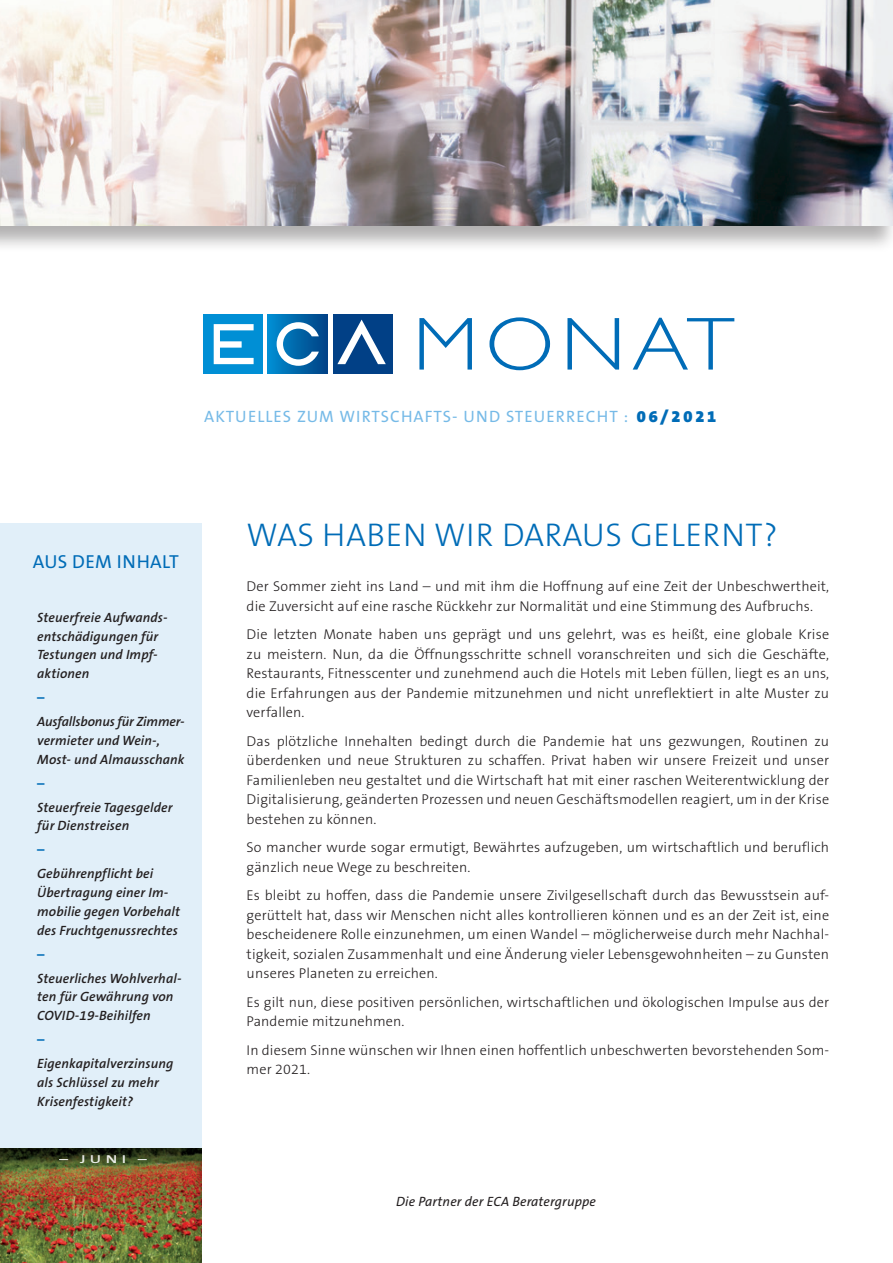
<style>
.page{position:relative;width:893px;height:1263px;background:#fff}
.page>*{position:absolute;margin:0;border:0;box-sizing:border-box;transform-origin:0 0}
.t1{font:300 75.45px "Gill Sans";letter-spacing:.08em;color:#006cb7;scale:1.11 1}
.t2{font:300 33px "The Sans B3";letter-spacing:.015em;color:#006cb7}
.t3{font:18.9px "The Sans B5 Plain";letter-spacing:.02em;color:#006cb7}
.t4{font:16.5px "The Sans B5 Plain";letter-spacing:.065em;color:#76bae7}
.t5{font:900 16.5px "The Sans B9";letter-spacing:.17em;color:#006cb7}
.t6{font:300 14.25px/19.5px "The Sans B3";letter-spacing:.01em;color:#231f20}
.t7{font:italic 600 13.5px/18.8px "The Sans B6";letter-spacing:.01em;color:#231f20}
.t8{font:italic 13.5px "The Sans B5 Plain";letter-spacing:.01em;color:#231f20}
.t9{font:700 13.5px "The Sans B7";color:#006cb7}
.t10{font:600 11.55px "The Sans B6";color:#fff;scale:1.43 1}
</style>
<div class="page">
<div style="left:0;top:523px;width:202px;height:625px;background:#e1eff9"></div>
<div style="left:0;top:1145px;width:203px;height:118px;background:#231f20;opacity:.5"></div>
<div style="left:203px;top:314px;width:60px;height:59px;background:#008fd5"></div>
<svg style="left:214px;top:324px;width:40px;height:40px"></svg>
<div style="left:268px;top:314px;width:60px;height:59px;background:linear-gradient(to right,#018ed2,#004184)"></div>
<svg style="left:277px;top:322px;width:42px;height:44px"></svg>
<div style="left:333px;top:314px;width:59px;height:59px;background:#014086"></div>
<svg style="left:337px;top:320px;width:49px;height:44px"></svg>
<div style="left:0;top:0;width:893px;height:253px;background:#231f20;opacity:.35"></div>
<img style="left:0;top:0;width:893px;height:225px">
<p class="t1" style="left:413px;top:302px;width:291px">MONAT</p>
<p class="t4" style="left:204px;top:408px;width:426px">AKTUELLES ZUM WIRTSCHAFTS- UND STEUERRECHT :</p>
<p class="t5" style="left:637px;top:407px;width:81px">06/2021</p>
<p class="t3" style="left:33px;top:552px;width:147px">AUS DEM INHALT</p>
<p class="t7" style="left:37px;top:609px;width:132px">Steuerfreie Aufwands&shy;entschädigungen für<br>Testungen und Impf&shy;aktionen</p>
<p class="t9" style="left:37px;top:690px;width:9px">–</p>
<p class="t7" style="left:37px;top:713px;width:149px">Ausfallsbonus für Zimmer&shy;vermieter und Wein-,<br>Most- und Almausschank</p>
<p class="t9" style="left:37px;top:776px;width:9px">–</p>
<p class="t7" style="left:37px;top:798px;width:137px">Steuerfreie Tagesgelder für Dienstreisen</p>
<p class="t9" style="left:37px;top:843px;width:9px">–</p>
<p class="t7" style="left:37px;top:865px;width:144px">Gebührenpflicht bei<br>Übertragung einer Im&shy;mobilie gegen Vorbehalt des Fruchtgenussrechtes</p>
<p class="t9" style="left:37px;top:947px;width:9px">–</p>
<p class="t7" style="left:37px;top:969px;width:146px">Steuerliches Wohlverhal&shy;ten für Gewährung von<br>COVID-19-Beihilfen</p>
<p class="t9" style="left:37px;top:1032px;width:9px">–</p>
<p class="t7" style="left:37px;top:1055px;width:138px">Eigenkapitalverzinsung als Schlüssel zu mehr<br>Krisenfestigkeit?</p>
<p class="t10" style="left:59px;top:1153px;width:63px">– JUNI –</p>
<p class="t2" style="left:247px;top:518px;width:533px">WAS HABEN WIR DARAUS GELERNT?</p>
<p class="t6" style="left:247px;top:577px;width:584px">Der Sommer zieht ins Land – und mit ihm die Hoffnung auf eine Zeit der Unbeschwertheit, die Zuversicht auf eine rasche Rückkehr zur Normalität und eine Stimmung des Aufbruchs.</p>
<p class="t6" style="left:247px;top:625px;width:584px;text-align:justify">Die letzten Monate haben uns geprägt und uns gelehrt, was es heißt, eine globale Krise zu meistern. Nun, da die Öffnungsschritte schnell voranschreiten und sich die Geschäfte, Restaurants, Fitnesscenter und zunehmend auch die Hotels mit Leben füllen, liegt es an uns, die Erfahrungen aus der Pandemie mitzunehmen und nicht unreflektiert in alte Muster zu verfallen.</p>
<p class="t6" style="left:247px;top:732px;width:584px;text-align:justify">Das plötzliche Innehalten bedingt durch die Pandemie hat uns gezwungen, Routinen zu überdenken und neue Strukturen zu schaffen. Privat haben wir unsere Freizeit und unser Familienleben neu gestaltet und die Wirtschaft hat mit einer raschen Weiterentwicklung der Digitalisierung, geänderten Prozessen und neuen Geschäftsmodellen reagiert, um in der Krise bestehen zu können.</p>
<p class="t6" style="left:247px;top:838px;width:584px">So mancher wurde sogar ermutigt, Bewährtes aufzugeben, um wirtschaftlich und beruflich gänzlich neue Wege zu beschreiten.</p>
<p class="t6" style="left:247px;top:886px;width:584px;text-align:justify">Es bleibt zu hoffen, dass die Pandemie unsere Zivilgesellschaft durch das Bewusstsein auf&shy;gerüttelt hat, dass wir Menschen nicht alles kontrollieren können und es an der Zeit ist, eine bescheidenere Rolle einzunehmen, um einen Wandel – möglicherweise durch mehr Nachhal&shy;tigkeit, sozialen Zusammenhalt und eine Änderung vieler Lebensgewohnheiten – zu Gunsten unseres Planeten zu erreichen.</p>
<p class="t6" style="left:247px;top:993px;width:584px">Es gilt nun, diese positiven persönlichen, wirtschaftlichen und ökologischen Impulse aus der<br>Pandemie mitzunehmen.</p>
<p class="t6" style="left:247px;top:1041px;width:584px">In diesem Sinne wünschen wir Ihnen einen hoffentlich unbeschwerten bevorstehenden Som&shy;mer 2021.</p>
<p class="t8" style="left:396px;top:1194px;width:201px">Die Partner der ECA Beratergruppe</p>
</div>
